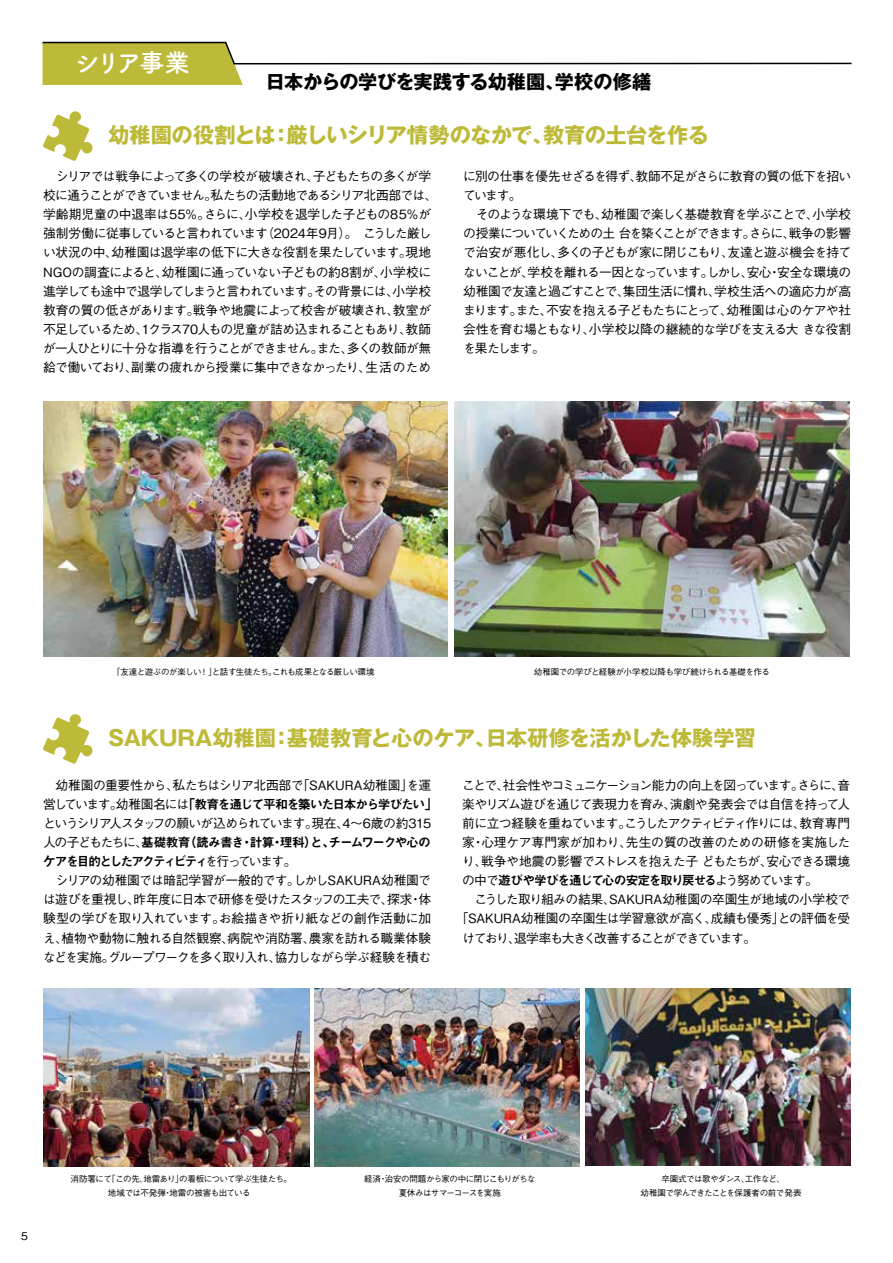
<style>
.page{position:relative;width:893px;height:1263px;background:#fff}
.page>*{position:absolute;margin:0;border:0;box-sizing:border-box;transform-origin:0 0}
.t1{font:700 25.5px "Tsuku A Rd Gothic";letter-spacing:-.135em;color:#fff}
.t2{font:700 21.3px "Gothic MB101 Pro";letter-spacing:-.015em;color:#beba39}
.t3{font:700 19.2px "Gothic MB101 Pro";letter-spacing:-.015em;color:#000}
.t4{font:500 12.75px/19.2px "Gothic BBB Pro";letter-spacing:-.06em;color:#000;text-align:justify}
.t5{font:12.75px/19.2px "Midashi Go Pr 5 MB31";letter-spacing:-.11em;color:#000}
.t6{font:500 12.75px "Gothic BBB Pro";letter-spacing:-.1em;color:#000}
.t7{font:500 12.75px "Gothic BBB Pro";letter-spacing:-.025em;color:#000}
.t8{font:500 12.75px "Gothic BBB Pro";letter-spacing:-.03em;color:#000}
.t9{font:500 12.75px "Gothic BBB Pro";letter-spacing:-.02em;color:#000}
.t10{font:500 12.75px "Gothic BBB Pro";letter-spacing:-.11em;color:#000}
.t11{font:500 10.65px "Gothic BBB Pro";color:#000}
.t12{font:500 8.55px/13.2px "Gothic BBB Pro";letter-spacing:-.055em;color:#000;text-align:center}
.s1{font-family:"Gothic BBB Pro";font-weight:500}
</style>
<div class="page">
<svg style="left:43px;top:111px;width:50px;height:50px"></svg>
<svg style="left:43px;top:714px;width:50px;height:50px"></svg>
<svg style="left:42px;top:41px;width:810px;height:44px"></svg>
<img style="left:43px;top:988px;width:266px;height:178px">
<img style="left:314px;top:988px;width:266px;height:178px">
<img style="left:585px;top:988px;width:266px;height:177px">
<img style="left:44px;top:402px;width:403px;height:255px">
<img style="left:454px;top:402px;width:396px;height:255px">
<h1 class="t1" style="left:74px;top:43px;width:117px">シリア事業</h1>
<h3 class="t3" style="left:266px;top:66px;width:387px">日本からの学びを実践する幼稚園、学校の修繕</h3>
<h2 class="t2" style="left:108px;top:117px;width:602px">幼稚園の役割とは：厳しいシリア情勢のなかで、教育の土台を作る</h2>
<p class="t4" style="left:43px;top:165px;width:396px;text-align:left">　シリアでは戦争によって多くの学校が破壊され、子どもたちの多くが学校に通うことができていません。私たちの活動地であるシリア北西部では、学齢期児童の中退率は55％。さらに、小学校を退学した子どもの85％が強制労働に従事していると言われています（2024年9月）。　こうした厳しい状況の中、幼稚園は退学率の低下に大きな役割を果たしています。現地NGOの調査によると、幼稚園に通っていない子どもの約8割が、小学校に進学しても途中で退学してしまうと言われています。その背景には、小学校教育の質の低さがあります。戦争や地震によって校舎が破壊され、教室が不足しているため、1クラス70人もの児童が詰め込まれることもあり、教師が一人ひとりに十分な指導を行うことができません。また、多くの教師が無給で働いており、副業の疲れから授業に集中できなかったり、生活のため</p>
<p class="t4" style="left:463px;top:165px;width:389px;text-align:left">に別の仕事を優先せざるを得ず、教師不足がさらに教育の質の低下を招いています。<br>　そのような環境下でも、幼稚園で楽しく基礎教育を学ぶことで、小学校の授業についていくための土 台を築くことができます。さらに、戦争の影響で治安が悪化し、多くの子どもが家に閉じこもり、友達と遊ぶ機会を持てないことが、学校を離れる一因となっています。しかし、安心・安全な環境の幼稚園で友達と過ごすことで、集団生活に慣れ、学校生活への適応力が高まります。また、不安を抱える子どもたちにとって、幼稚園は心のケアや社会性を育む場ともなり、小学校以降の継続的な学びを支える大 きな役割を果たします。</p>
<p class="t12" style="left:112px;top:664px;width:264px">「友達と遊ぶのが楽しい！」と話す生徒たち。これも成果となる厳しい環境</p>
<p class="t12" style="left:534px;top:664px;width:238px">幼稚園での学びと経験が小学校以降も学び続けられる基礎を作る</p>
<h2 class="t2" style="left:108px;top:720px;width:649px">SAKURA幼稚園：基礎教育と心のケア、日本研修を活かした体験学習</h2>
<p class="t7" style="left:43px;top:774px;width:389px">　幼稚園の重要性から、私たちはシリア北西部で「SAKURA幼稚園」を運</p>
<p class="t5" style="left:43px;top:793px;width:396px"><span class="s1">営しています。幼稚園名には</span>「教育を通じて平和を築いた日本から学びたい」</p>
<p class="t6" style="left:43px;top:813px;width:389px">というシリア人スタッフの願いが込められています。現在、4～6歳の約315</p>
<p class="t5" style="left:43px;top:832px;width:389px"><span class="s1">人の子どもたちに、</span>基礎教育（読み書き・計算・理科）と、チームワークや心のケアを目的としたアクティビティ<span class="s1">を行っています。</span></p>
<p class="t4" style="left:43px;top:869px;width:389px">　シリアの幼稚園では暗記学習が一般的です。しかしSAKURA幼稚園では遊びを重視し、昨年度に日本で研修を受けたスタッフの工夫で、探求・体験型の学びを取り入れています。お絵描きや折り紙などの創作活動に加え、植物や動物に触れる自然観察、病院や消防署、農家を訪れる職業体験などを実施。グループワークを多く取り入れ、協力しながら学ぶ経験を積む</p>
<p class="t4" style="left:462px;top:773px;width:389px">ことで、社会性やコミュニケーション能力の向上を図っています。さらに、音楽やリズム遊びを通じて表現力を育み、演劇や発表会では自信を持って人前に立つ経験を重ねています。こうしたアクティビティ作りには、教育専門家・心理ケア専門家が加わり、先生の質の改善のための研修を実施したり、戦争や地震の影響でストレスを抱えた子 どもたちが、安心できる環境</p>
<p class="t5" style="left:462px;top:870px;width:357px"><span class="s1">の中で</span>遊びや学びを通じて心の安定を取り戻せる<span class="s1">よう努めています。</span></p>
<p class="t9" style="left:462px;top:889px;width:389px">　こうした取り組みの結果、SAKURA幼稚園の卒園生が地域の小学校で</p>
<p class="t8" style="left:456px;top:908px;width:396px">「SAKURA幼稚園の卒園生は学習意欲が高く、成績も優秀」との評価を受</p>
<p class="t10" style="left:462px;top:927px;width:295px">けており、退学率も大きく改善することができています。</p>
<p class="t11" style="left:21px;top:1228px;width:8px">5</p>
<p class="t12" style="left:71px;top:1171px;width:223px">消防署にて「この先、地雷あり」の看板について学ぶ生徒たち。地域では不発弾・地雷の被害も出ている</p>
<p class="t12" style="left:364px;top:1171px;width:173px">経済・治安の問題から家の中に閉じこもりがちな夏休みはサマーコースを実施</p>
<p class="t12" style="left:641px;top:1171px;width:162px">卒園式では歌やダンス、工作など、<br>幼稚園で学んできたことを保護者の前で発表</p>
</div>
